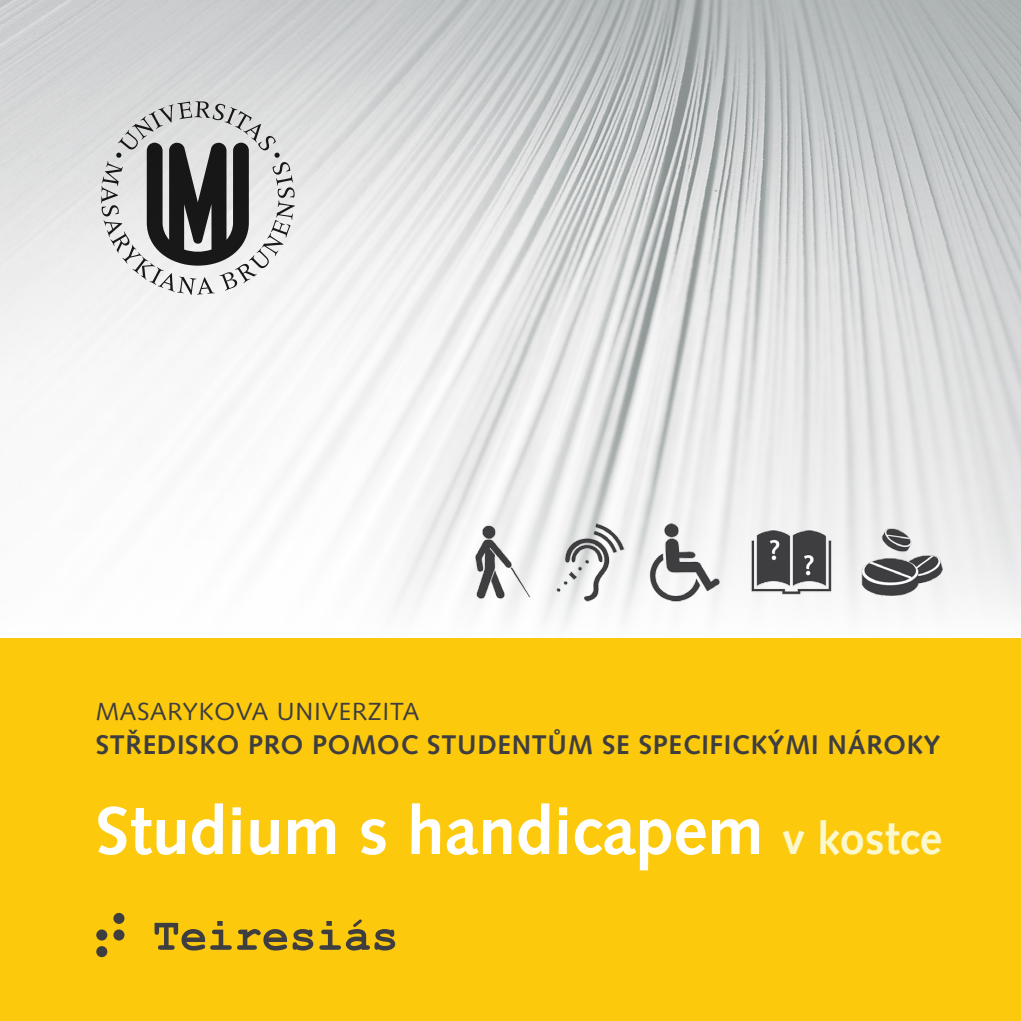
<style>
.page{position:relative;width:1021px;height:1021px;background:#fff}
.page>*{position:absolute;margin:0;border:0;box-sizing:border-box;transform-origin:0 0}
.Titul{font:700 67.5px "Syntax LTCE";color:#fff}
.odstavec_1{font:700 27px "Syntax LTCE";letter-spacing:.025em;color:#3e3d40}
.odstavec_1-2{font:24.75px "Syntax LTCE";letter-spacing:.03em;color:#3e3d40}
.s1{font-size:45px;color:#fcf8cd}
</style>
<div class="page">
<div style="left:0;top:638px;width:1020px;height:382px;background:#fcc90c"></div>
<img style="left:0;top:0;width:1020px;height:626px">
<svg style="left:101px;top:101px;width:194px;height:194px"></svg>
<div style="left:113px;top:912px;width:11px;height:11px;background:#3e3d40;border-radius:50%"></div>
<div style="left:96px;top:929px;width:11px;height:11px;background:#3e3d40;border-radius:50%"></div>
<div style="left:113px;top:929px;width:11px;height:11px;background:#3e3d40;border-radius:50%"></div>
<div style="left:96px;top:946px;width:11px;height:11px;background:#3e3d40;border-radius:50%"></div>
<svg style="left:154px;top:919px;width:241px;height:31px"></svg>
<img style="left:643px;top:520px;width:83px;height:84px">
<img style="left:461px;top:520px;width:83px;height:84px">
<img style="left:548px;top:520px;width:84px;height:84px">
<img style="left:860px;top:520px;width:84px;height:84px">
<img style="left:749px;top:520px;width:84px;height:84px">
<p class="odstavec_1-2" style="left:96px;top:697px;width:325px">MASARYKOVA UNIVERZITA</p>
<p class="odstavec_1" style="left:96px;top:729px;width:846px">STŘEDISKO PRO POMOC STUDENTŮM SE SPECIFICKÝMI NÁROKY</p>
<p class="Titul" style="left:96px;top:792px;width:848px">Studium s handicapem <span class="s1">v kostce</span></p>
</div>
